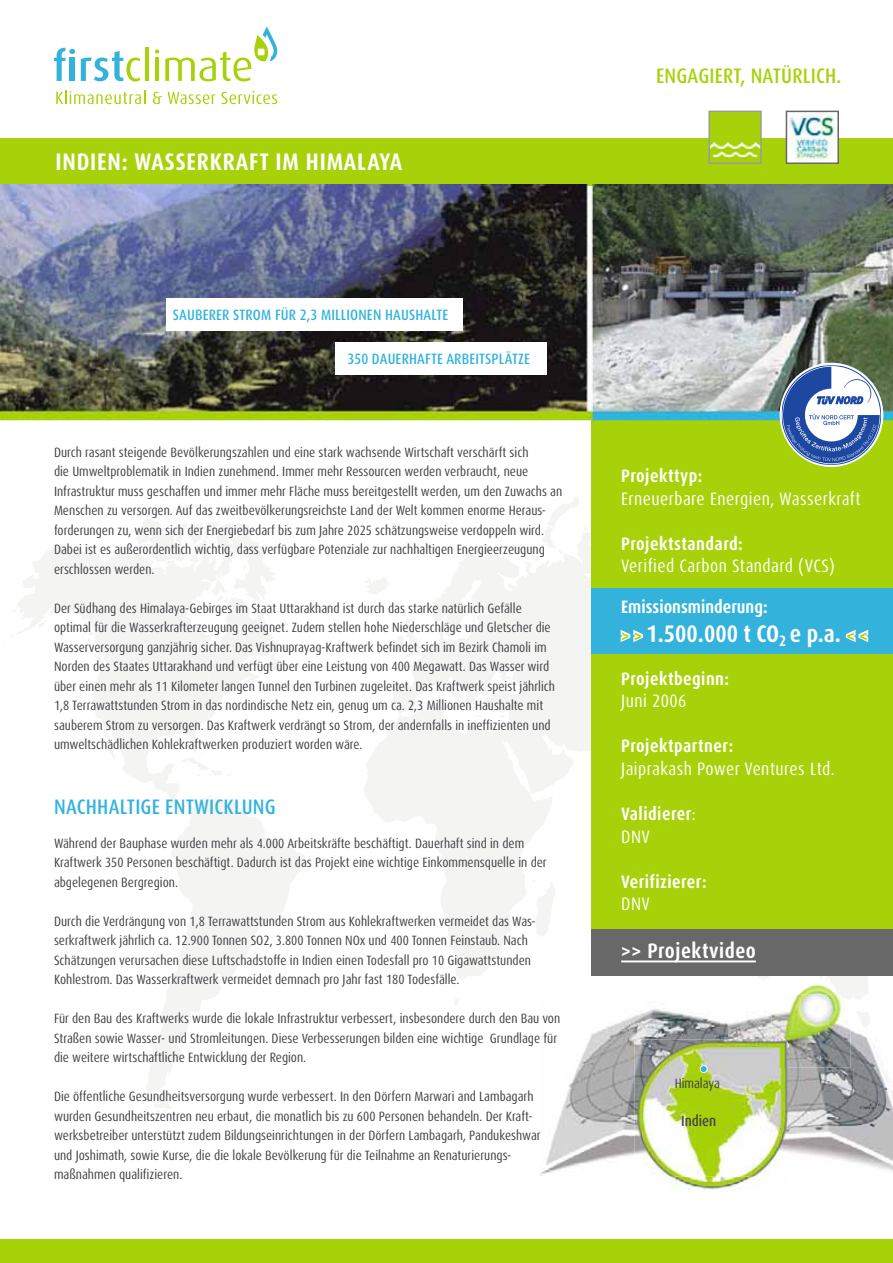
<style>
.page{position:relative;width:893px;height:1263px;background:#fff}
.page>*{position:absolute;margin:0;border:0;box-sizing:border-box;transform-origin:0 0}
.t1{font:700 condensed 24px "Dax Pro";letter-spacing:.035em;color:#fff}
.t2{font:500 condensed 21px "Dax Pro";letter-spacing:.01em;color:#33b3dc}
.t3{font:500 condensed 21px "Dax Pro";letter-spacing:.01em;color:#a7d209}
.t4{font:700 condensed 21px "Dax Pro";letter-spacing:.025em;color:#fff}
.t5{font:condensed 18px "Dax Pro";letter-spacing:.025em;color:#fff}
.t6{font:700 condensed 18px/22.5px "Dax Pro";letter-spacing:.025em;color:#fff}
.t7{font:700 condensed 18px "Dax Pro";color:#fff}
.t8{font:500 condensed 15px "Dax Pro";letter-spacing:.01em;color:#33b3dc}
.t9{font:500 condensed 15px "Dax Pro";color:#414146}
.t10{font:condensed 13.5px/19.5px "Dax Pro";color:#414146}
.s1{font-size:18px;color:#a7d209}
.s2{font-weight:400}
</style>
<div class="page">
<svg style="left:364px;top:533px;width:227px;height:447px;fill:#f4f4f4"></svg>
<svg style="left:16px;top:544px;width:267px;height:544px"></svg>
<svg style="left:103px;top:544px;width:202px;height:365px;fill:#f7f7f6"></svg>
<svg style="left:145px;top:1088px;width:27px;height:24px"></svg>
<svg style="left:254px;top:650px;width:28px;height:25px"></svg>
<svg style="left:135px;top:510px;width:141px;height:94px"></svg>
<svg style="left:535px;top:497px;width:53px;height:64px"></svg>
<svg style="left:500px;top:714px;width:5px;height:4px"></svg>
<svg style="left:94px;top:654px;width:11px;height:10px"></svg>
<svg style="left:85px;top:621px;width:9px;height:25px"></svg>
<svg style="left:38px;top:620px;width:9px;height:8px"></svg>
<svg style="left:211px;top:643px;width:5px;height:3px"></svg>
<svg style="left:439px;top:545px;width:76px;height:136px"></svg>
<svg style="left:437px;top:687px;width:18px;height:28px"></svg>
<svg style="left:532px;top:880px;width:24px;height:57px"></svg>
<svg style="left:181px;top:752px;width:65px;height:51px"></svg>
<svg style="left:455px;top:998px;width:4px;height:8px"></svg>
<div style="left:0;top:138px;width:893px;height:47px;background:#a7d209"></div>
<div style="left:591px;top:420px;width:302px;height:509px;background:#a7d209"></div>
<div style="left:0;top:1239px;width:893px;height:24px;background:#a7d209"></div>
<hr style="left:145px;top:48px;width:4px;height:33px;background:#a7d209">
<svg style="left:81px;top:51px;width:59px;height:30px"></svg>
<hr style="left:155px;top:58px;width:4px;height:23px;background:#a7d209">
<svg style="left:54px;top:47px;width:21px;height:34px"></svg>
<svg style="left:155px;top:49px;width:4px;height:5px"></svg>
<svg style="left:165px;top:26px;width:112px;height:55px"></svg>
<svg style="left:56px;top:90px;width:89px;height:14px"></svg>
<svg style="left:153px;top:92px;width:9px;height:12px"></svg>
<svg style="left:168px;top:92px;width:47px;height:12px"></svg>
<svg style="left:221px;top:91px;width:56px;height:13px"></svg>
<div style="left:591px;top:929px;width:302px;height:47px;background:#696868"></div>
<img style="left:0;top:185px;width:893px;height:235px">
<img style="left:591px;top:420px;width:302px;height:1px">
<img style="left:788px;top:1030px;width:105px;height:141px">
<img style="left:540px;top:1009px;width:232px;height:167px">
<img style="left:772px;top:1000px;width:79px;height:67px">
<svg style="left:745px;top:962px;width:124px;height:38px"></svg>
<div style="left:591px;top:588px;width:302px;height:65px;background:#33b3dc"></div>
<svg style="left:620px;top:630px;width:24px;height:12px"></svg>
<svg style="left:845px;top:630px;width:24px;height:12px"></svg>
<img style="left:711px;top:114px;width:48px;height:44px">
<div style="left:708px;top:111px;width:54px;height:53px;border:2px solid #9c9b9b"></div>
<img style="left:635px;top:1039px;width:153px;height:151px">
<img style="left:772px;top:1039px;width:16px;height:28px">
<div style="left:700px;top:1065px;width:7px;height:7px;background:#33b3dc;border-radius:50%"></div>
<div style="left:700px;top:1065px;width:8px;height:8px;border:1px solid #fff;border-radius:50%"></div>
<img style="left:789px;top:115px;width:47px;height:46px">
<div style="left:786px;top:111px;width:53px;height:53px;border:2px solid #696868"></div>
<div style="left:166px;top:298px;width:296px;height:32px;background:#fff"></div>
<div style="left:336px;top:342px;width:211px;height:33px;background:#fff"></div>
<svg style="left:782px;top:365px;width:99px;height:100px"></svg>
<hr style="left:621px;top:960px;width:135px;height:2px;background:#fff">
<h1 class="t1" style="left:55px;top:153px;width:349px">INDIEN: WASSERKRAFT IM HIMALAYA</h1>
<p class="t8" style="left:173px;top:306px;width:277px">SAUBERER STROM FÜR 2,3 MILLIONEN HAUSHALTE</p>
<p class="t8" style="left:347px;top:350px;width:184px">350 DAUERHAFTE ARBEITSPLÄTZE</p>
<p class="t10" style="left:54px;top:444px;width:510px">Durch rasant steigende Bevölkerungszahlen und eine stark wachsende Wirtschaft verschärft sich<br>die Umweltproblematik in Indien zunehmend. Immer mehr Ressourcen werden verbraucht, neue Infrastruktur muss geschaffen und immer mehr Fläche muss bereitgestellt werden, um den Zuwachs an Menschen zu versorgen. Auf das zweitbevölkerungsreichste Land der Welt kommen enorme Heraus&shy;forderungen zu, wenn sich der Energiebedarf bis zum Jahre 2025 schätzungsweise verdoppeln wird.<br>Dabei ist es außerordentlich wichtig, dass verfügbare Potenziale zur nachhaltigen Energieerzeugung erschlossen werden.</p>
<p class="t10" style="left:54px;top:600px;width:502px">Der Südhang des Himalaya-Gebirges im Staat Uttarakhand ist durch das starke natürlich Gefälle optimal für die Wasserkrafterzeugung geeignet. Zudem stellen hohe Niederschläge und Gletscher die Wasserversorgung ganzjährig sicher. Das Vishnuprayag-Kraftwerk befindet sich im Bezirk Chamoli im Norden des Staates Uttarakhand und verfügt über eine Leistung von 400 Megawatt. Das Wasser wird über einen mehr als 11 Kilometer langen Tunnel den Turbinen zugeleitet. Das Kraftwerk speist jährlich 1,8 Terrawattstunden Strom in das nordindische Netz ein, genug um ca. 2,3 Millionen Haushalte mit sauberem Strom zu versorgen. Das Kraftwerk verdrängt so Strom, der andernfalls in ineffizienten und umweltschädlichen Kohlekraftwerken produziert worden wäre.</p>
<h2 class="t2" style="left:54px;top:794px;width:223px">NACHHALTIGE ENTWICKLUNG</h2>
<p class="t10" style="left:54px;top:835px;width:494px">Während der Bauphase wurden mehr als 4.000 Arbeitskräfte beschäftigt. Dauerhaft sind in dem<br>Kraftwerk 350 Personen beschäftigt. Dadurch ist das Projekt eine wichtige Einkommensquelle in der abgelegenen Bergregion.</p>
<p class="t10" style="left:54px;top:913px;width:483px">Durch die Verdrängung von 1,8 Terrawattstunden Strom aus Kohlekraftwerken vermeidet das Was&shy;serkraftwerk jährlich ca. 12.900 Tonnen SO2, 3.800 Tonnen NOx und 400 Tonnen Feinstaub. Nach Schätzungen verursachen diese Luftschadstoffe in Indien einen Todesfall pro 10 Gigawattstunden Kohlestrom. Das Wasserkraftwerk vermeidet demnach pro Jahr fast 180 Todesfälle.</p>
<p class="t10" style="left:54px;top:1010px;width:508px">Für den Bau des Kraftwerks wurde die lokale Infrastruktur verbessert, insbesondere durch den Bau von<br>Straßen sowie Wasser- und Stromleitungen. Diese Verbesserungen bilden eine wichtige Grundlage für die weitere wirtschaftliche Entwicklung der Region.</p>
<p class="t10" style="left:54px;top:1088px;width:488px">Die öffentliche Gesundheitsversorgung wurde verbessert. In den Dörfern Marwari and Lambagarh wurden Gesundheitszentren neu erbaut, die monatlich bis zu 600 Personen behandeln. Der Kraft&shy;werksbetreiber unterstützt zudem Bildungseinrichtungen in der Dörfern Lambagarh, Pandukeshwar und Joshimath, sowie Kurse, die die lokale Bevölkerung für die Teilnahme an Renaturierungs&shy;maßnahmen qualifizieren.</p>
<h2 class="t3" style="left:656px;top:64px;width:187px">ENGAGIERT, NATÜRLICH.</h2>
<h3 class="t6" style="left:621px;top:467px;width:83px">Projekttyp:</h3>
<h3 class="t5" style="left:621px;top:492px;width:241px">Erneuerbare Energien, Wasserkraft</h3>
<h3 class="t6" style="left:621px;top:534px;width:123px">Projektstandard:</h3>
<h3 class="t5" style="left:621px;top:560px;width:215px">Verified Carbon Standard (VCS)</h3>
<h3 class="t7" style="left:621px;top:600px;width:148px">Emissionsminderung:</h3>
<h1 class="t1" style="left:621px;top:624px;width:248px"><span class="s1">&gt; &gt;</span> 1.500.000 t CO<sub>2</sub> e p.a. <span class="s1">&lt; &lt;</span></h1>
<h3 class="t6" style="left:621px;top:669px;width:109px">Projektbeginn:</h3>
<h3 class="t5" style="left:621px;top:695px;width:67px">Juni 2006</h3>
<h3 class="t6" style="left:621px;top:737px;width:114px">Projektpartner:</h3>
<h3 class="t5" style="left:621px;top:762px;width:215px">Jaiprakash Power Ventures Ltd.</h3>
<h3 class="t6" style="left:621px;top:804px;width:76px">Validierer<span class="s2">:<br>DNV</span></h3>
<h3 class="t6" style="left:621px;top:872px;width:87px">Verifizierer:</h3>
<h3 class="t5" style="left:621px;top:897px;width:30px">DNV</h3>
<h2 class="t4" style="left:621px;top:943px;width:136px">&gt;&gt; Projektvideo</h2>
<p class="t10" style="left:675px;top:1075px;width:47px">Himalaya</p>
<p class="t9" style="left:681px;top:1112px;width:37px">Indien</p>
</div>
